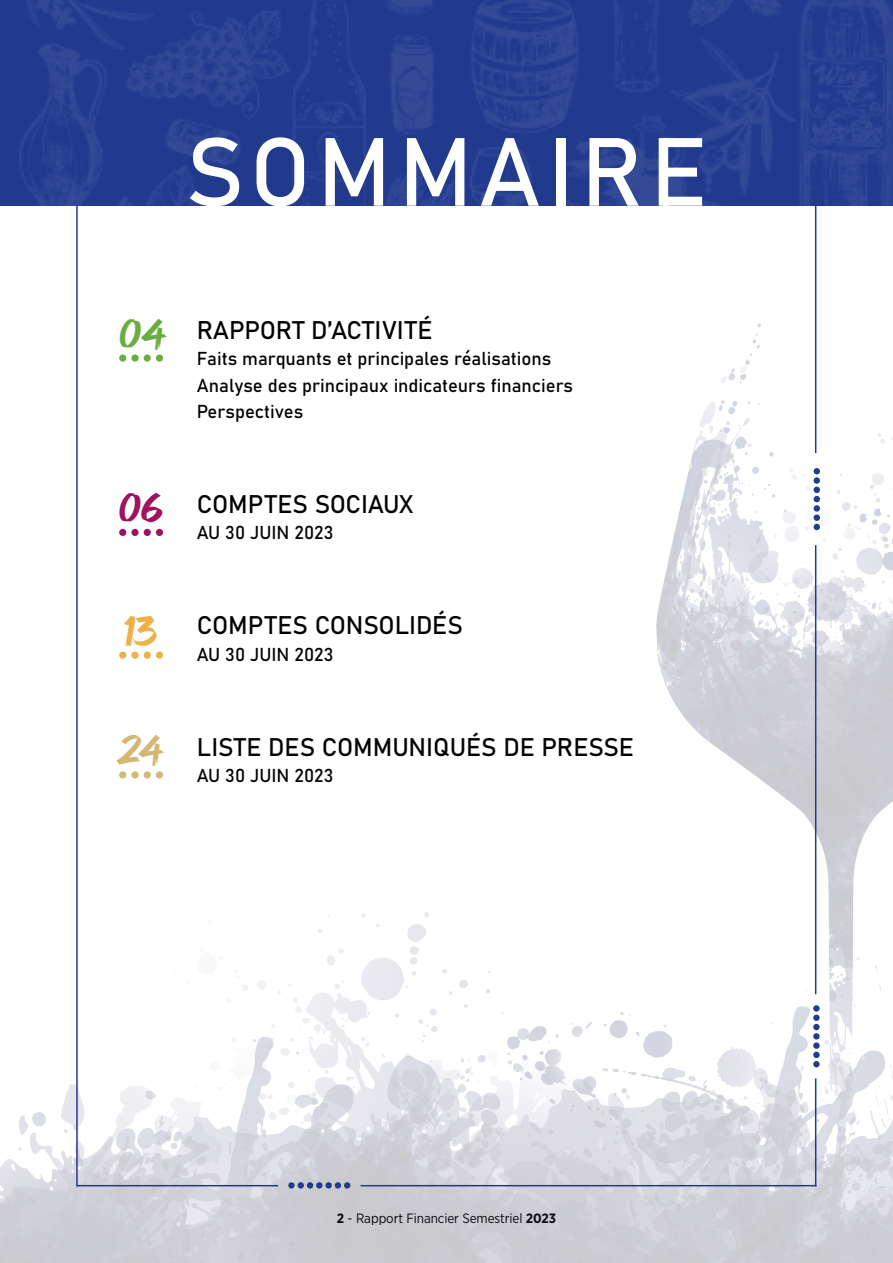
<style>
.page{position:relative;width:893px;height:1263px;background:#fff}
.page>*{position:absolute;margin:0;border:0;box-sizing:border-box;transform-origin:0 0}
.t1{font:95.25px "Bahnschrift";letter-spacing:.075em;color:#fff}
.t2{font:41.7px "GOODBRUSH";color:#69ae41}
.t3{font:41.7px "GOODBRUSH";color:#9f135c}
.t4{font:41.7px "GOODBRUSH";color:#edb247}
.t5{font:41.7px "GOODBRUSH";color:#d4b675}
.t6{font:25.2px "Bahnschrift";color:#020203}
.t7{font:18.45px/26.4px "Bahnschrift";color:#020203}
.t8{font:13.5px "Gotham Narrow";letter-spacing:-.005em;color:#000}
.s1{font-weight:700}
</style>
<div class="page">
<img style="left:0;top:0;width:893px;height:205px">
<img style="left:0;top:259px;width:893px;height:1004px">
<svg style="left:814px;top:468px;width:6px;height:62px"></svg>
<svg style="left:119px;top:354px;width:44px;height:8px"></svg>
<svg style="left:119px;top:529px;width:44px;height:7px"></svg>
<svg style="left:119px;top:651px;width:44px;height:8px"></svg>
<svg style="left:119px;top:771px;width:44px;height:7px"></svg>
<svg style="left:813px;top:1005px;width:7px;height:62px"></svg>
<svg style="left:288px;top:1182px;width:63px;height:6px"></svg>
<hr style="left:815px;top:200px;width:1px;height:253px;background:#213a8e">
<hr style="left:815px;top:545px;width:1px;height:449px;background:#213a8e">
<hr style="left:815px;top:1078px;width:1px;height:108px;background:#213a8e">
<hr style="left:361px;top:1185px;width:455px;height:1px;background:#213a8e">
<hr style="left:77px;top:1185px;width:201px;height:1px;background:#213a8e">
<hr style="left:76px;top:206px;width:2px;height:980px;background:#213a8e">
<h1 class="t1" style="left:186px;top:100px;width:523px">SOMMAIRE</h1>
<h2 class="t2" style="left:119px;top:310px;width:48px">04</h2>
<h2 class="t3" style="left:119px;top:484px;width:46px">06</h2>
<h2 class="t4" style="left:125px;top:608px;width:34px">13</h2>
<h2 class="t5" style="left:120px;top:726px;width:45px">24</h2>
<h3 class="t6" style="left:197px;top:311px;width:237px">RAPPORT D’ACTIVITÉ</h3>
<p class="t7" style="left:197px;top:344px;width:378px">Faits marquants et principales réalisations<br>Analyse des principaux indicateurs financiers<br>Perspectives</p>
<h3 class="t6" style="left:197px;top:485px;width:218px">COMPTES SOCIAUX</h3>
<p class="t7" style="left:197px;top:518px;width:138px">AU 30 JUIN 2023</p>
<h3 class="t6" style="left:197px;top:606px;width:267px">COMPTES CONSOLIDÉS</h3>
<p class="t7" style="left:197px;top:640px;width:138px">AU 30 JUIN 2023</p>
<h3 class="t6" style="left:197px;top:727px;width:438px">LISTE DES COMMUNIQUÉS DE PRESSE</h3>
<p class="t7" style="left:197px;top:761px;width:138px">AU 30 JUIN 2023</p>
<p class="t8" style="left:337px;top:1209px;width:221px"><span class="s1">2</span> - Rapport Financier Semestriel <span class="s1">2023</span></p>
</div>
